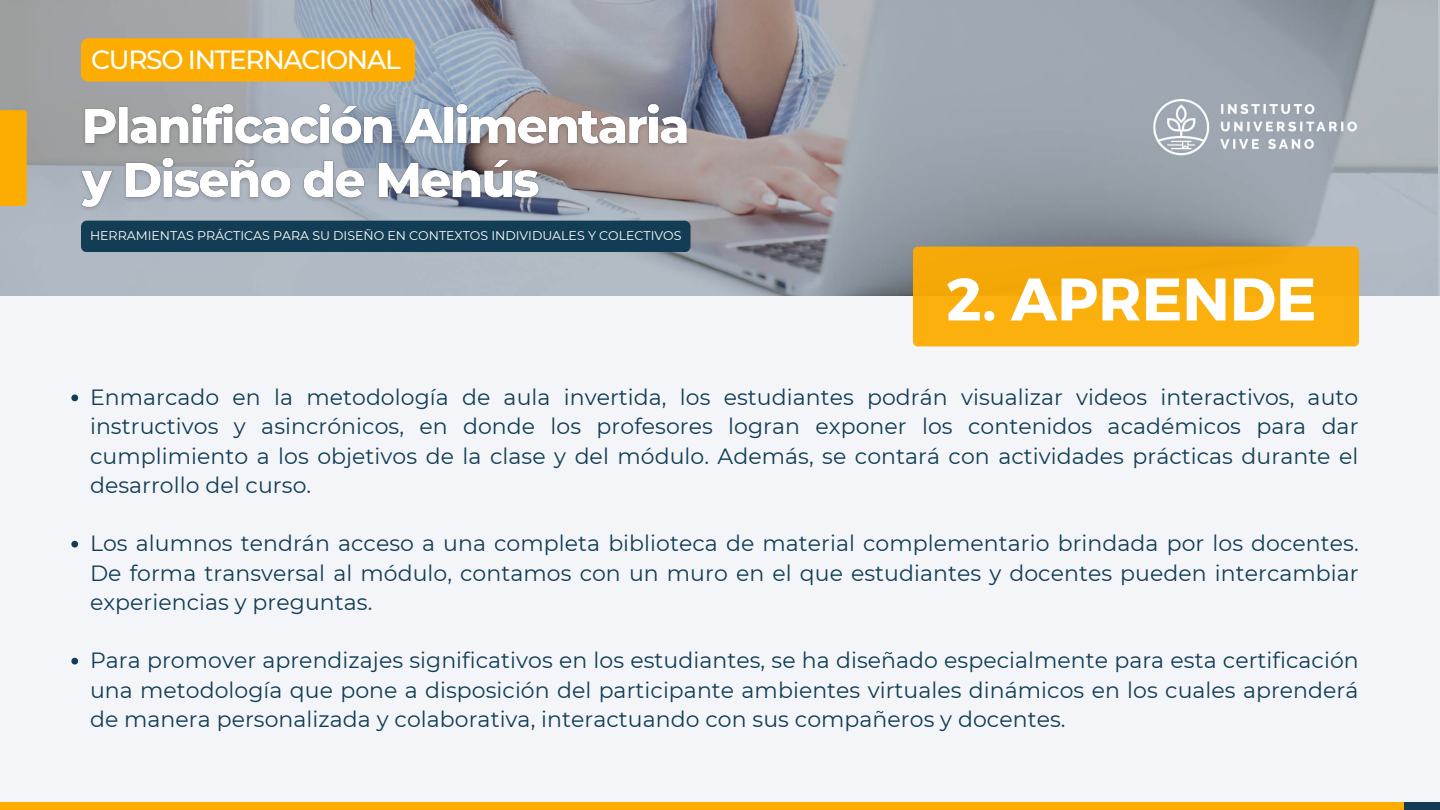
<style>
.page{position:relative;width:1440px;height:810px;background:#fff}
.page>*{position:absolute;margin:0;border:0;box-sizing:border-box;transform-origin:0 0}
.t1{font:700 60px "Montserrat";letter-spacing:.005em;color:#fff}
.t2{font:500 26.3px "Montserrat";letter-spacing:-.05em;color:#fff}
.t3{font:22px/29.2px "Montserrat";letter-spacing:.005em;color:#123d54;text-align:justify}
.t4{font:12.6px "Montserrat";color:#fff}
</style>
<div class="page">
<svg style="left:0;top:0;width:1440px;height:296px;background:#9da3ac"></svg>
<div style="left:0;top:297px;width:1440px;height:505px;background:#f3f5f9"></div>
<div style="left:0;top:802px;width:1405px;height:8px;background:#fdac01"></div>
<div style="left:1405px;top:802px;width:35px;height:8px;background:#123d54"></div>
<div style="left:913px;top:247px;width:446px;height:99px;background:#fcb00e;border-radius:5px"></div>
<img style="left:1137px;top:81px;width:222px;height:88px">
<svg style="left:71px;top:395px;width:7px;height:6px"></svg>
<svg style="left:71px;top:541px;width:7px;height:7px"></svg>
<svg style="left:71px;top:658px;width:7px;height:7px"></svg>
<div style="left:0;top:110px;width:27px;height:96px;background:#fdac01"></div>
<img style="left:75px;top:91px;width:620px;height:127px">
<div style="left:81px;top:38px;width:334px;height:43px;background:#fdac01;border-radius:7px"></div>
<div style="left:81px;top:221px;width:610px;height:31px;background:#123d54;border-radius:6px"></div>
<p class="t2" style="left:91px;top:43px;width:311px">CURSO INTERNACIONAL</p>
<p class="t4" style="left:90px;top:228px;width:593px">HERRAMIENTAS PRÁCTICAS PARA SU DISEÑO EN CONTEXTOS INDIVIDUALES Y COLECTIVOS</p>
<h1 class="t1" style="left:946px;top:260px;width:372px">2. APRENDE</h1>
<p class="t3" style="left:90px;top:383px;width:1270px">Enmarcado en la metodología de aula invertida, los estudiantes podrán visualizar videos interactivos, auto instructivos y asincrónicos, en donde los profesores logran exponer los contenidos académicos para dar cumplimiento a los objetivos de la clase y del módulo. Además, se contará con actividades prácticas durante el desarrollo del curso.</p>
<p class="t3" style="left:90px;top:529px;width:1270px">Los alumnos tendrán acceso a una completa biblioteca de material complementario brindada por los docentes.<br>De forma transversal al módulo, contamos con un muro en el que estudiantes y docentes pueden intercambiar experiencias y preguntas.</p>
<p class="t3" style="left:90px;top:646px;width:1270px">Para promover aprendizajes significativos en los estudiantes, se ha diseñado especialmente para esta certificación una metodología que pone a disposición del participante ambientes virtuales dinámicos en los cuales aprenderá de manera personalizada y colaborativa, interactuando con sus compañeros y docentes.</p>
</div>
